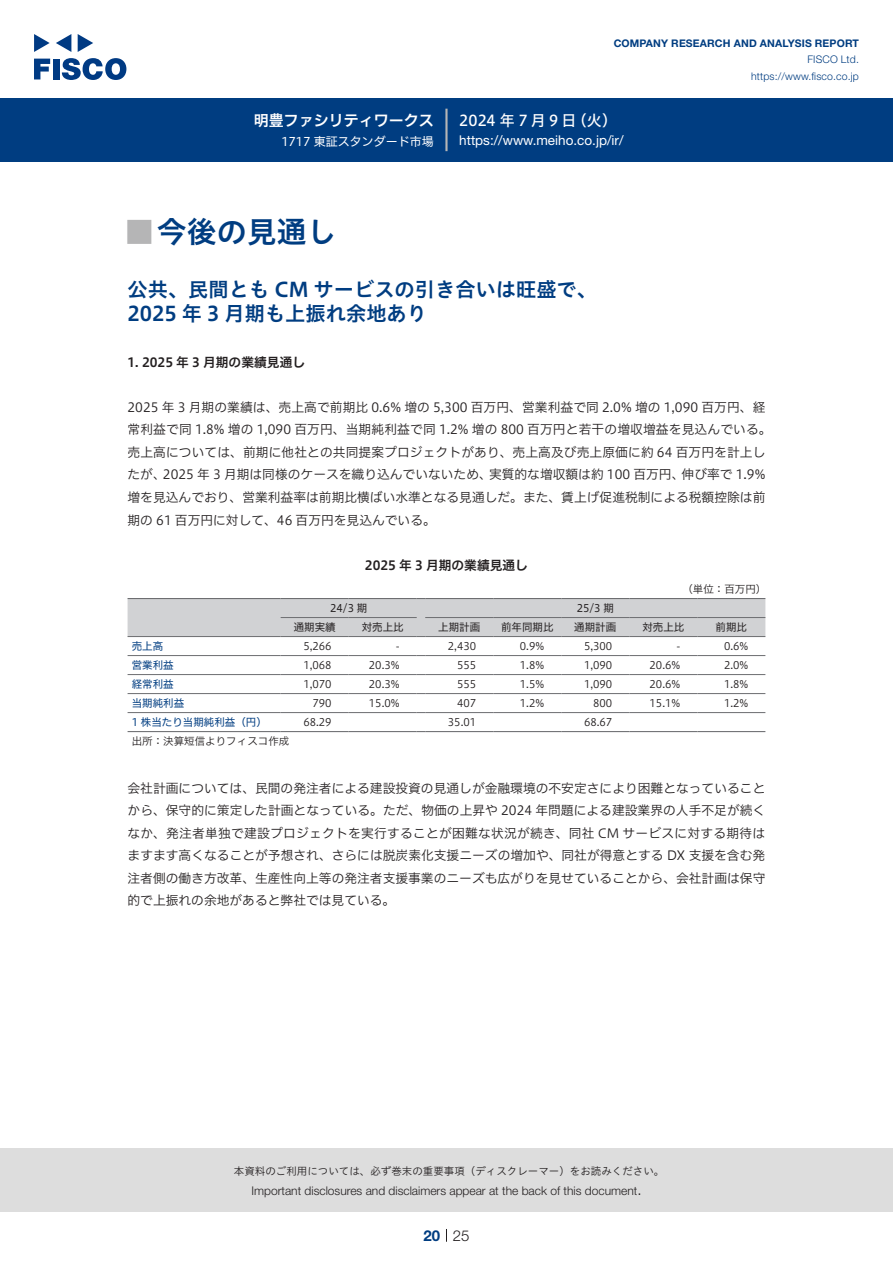
<style>
.page{position:relative;width:893px;height:1263px;background:#fff}
.page>*{position:absolute;margin:0;border:0;box-sizing:border-box;transform-origin:0 0}
.t1{font:30px "Hiragino UD Sans Std N W6";color:#003d81}
.t2{font:24px "Hiragino UD Sans Std N W6";color:#b5b5b6}
.中タイトル{font:20.25px/24px "Hiragino UD Sans Std W6";color:#003d81}
.t3{font:15px "Hiragino UD Sans F Std N W5";letter-spacing:.21em;color:#fff}
.t4{font:15px "Hiragino UD Sans F Std N W6";color:#fff}
.t5{font:300 15px "Helvetica Neue LT Std";color:#231f20}
.t6{font:700 15px "Helvetica Neue LT Std";color:#003d81}
.t7{font:13.5px "Helvetica Neue LT Std";color:#fff}
.本文{font:12.75px/22.5px "Hiragino UD Sans F Std N W3";color:#231f20}
.小タイトル{font:12.75px "Hiragino UD Sans F Std N W6";color:#231f20}
.チャートタイトル{font:12.75px "Hiragino UD Sans F Std N W6";color:#231f20}
.t8{font:300 12px "Helvetica Neue LT Std";color:#231f20}
.t9{font:12px "Hiragino UD Sans F Std N W4";color:#fff}
.表数字{font:10.5px "Hiragino UD Sans F Std N W3";color:#231f20}
.t10{font:10.5px "Hiragino UD Sans Std W3";color:#231f20}
.表上{font:10.5px "Hiragino UD Sans F Std N W4";color:#231f20}
.t11{font:700 10.5px "Helvetica Neue LT Std";letter-spacing:.015em;color:#003d81}
.t12{font:300 10.5px/16.5px "Helvetica Neue LT Std";letter-spacing:.015em;color:#003d81;text-align:right}
.表左{font:10.5px "Hiragino UD Sans F Std N W4";color:#003d81}
.表組み基本スタイル{font:10.5px "Hiragino UD Sans F Std N W3";color:#231f20}
.表単位{font:10.5px "Hiragino UD Sans F Std N W3";color:#231f20}
</style>
<div class="page">
<div style="left:0;top:1148px;width:893px;height:64px;background:#ddd"></div>
<svg style="left:34px;top:59px;width:16px;height:20px"></svg>
<div style="left:53px;top:59px;width:6px;height:20px;background:#003a83"></div>
<svg style="left:62px;top:58px;width:64px;height:22px"></svg>
<svg style="left:34px;top:34px;width:16px;height:18px"></svg>
<svg style="left:78px;top:34px;width:15px;height:18px"></svg>
<svg style="left:56px;top:34px;width:15px;height:18px"></svg>
<div style="left:0;top:98px;width:893px;height:64px;background:#003d81"></div>
<hr style="left:445px;top:109px;width:3px;height:42px;background:#b5b5b6">
<svg style="left:446px;top:1229px;width:1px;height:13px"></svg>
<hr style="left:128px;top:655px;width:153px;height:1px;background:#6c6d70">
<hr style="left:281px;top:655px;width:68px;height:1px;background:#6c6d70">
<hr style="left:349px;top:655px;width:68px;height:1px;background:#6c6d70">
<hr style="left:425px;top:655px;width:68px;height:1px;background:#6c6d70">
<hr style="left:493px;top:655px;width:68px;height:1px;background:#6c6d70">
<hr style="left:561px;top:655px;width:68px;height:1px;background:#6c6d70">
<hr style="left:629px;top:655px;width:68px;height:1px;background:#6c6d70">
<hr style="left:697px;top:655px;width:68px;height:1px;background:#6c6d70">
<hr style="left:128px;top:674px;width:153px;height:1px;background:#6c6d70">
<hr style="left:281px;top:674px;width:68px;height:1px;background:#6c6d70">
<hr style="left:349px;top:674px;width:68px;height:1px;background:#6c6d70">
<hr style="left:425px;top:674px;width:68px;height:1px;background:#6c6d70">
<hr style="left:493px;top:674px;width:68px;height:1px;background:#6c6d70">
<hr style="left:561px;top:674px;width:68px;height:1px;background:#6c6d70">
<hr style="left:629px;top:674px;width:68px;height:1px;background:#6c6d70">
<hr style="left:697px;top:674px;width:68px;height:1px;background:#6c6d70">
<hr style="left:128px;top:693px;width:153px;height:1px;background:#6c6d70">
<hr style="left:281px;top:693px;width:68px;height:1px;background:#6c6d70">
<hr style="left:349px;top:693px;width:68px;height:1px;background:#6c6d70">
<hr style="left:425px;top:693px;width:68px;height:1px;background:#6c6d70">
<hr style="left:493px;top:693px;width:68px;height:1px;background:#6c6d70">
<hr style="left:561px;top:693px;width:68px;height:1px;background:#6c6d70">
<hr style="left:629px;top:693px;width:68px;height:1px;background:#6c6d70">
<hr style="left:697px;top:693px;width:68px;height:1px;background:#6c6d70">
<hr style="left:128px;top:712px;width:153px;height:1px;background:#6c6d70">
<hr style="left:281px;top:712px;width:68px;height:1px;background:#6c6d70">
<hr style="left:349px;top:712px;width:68px;height:1px;background:#6c6d70">
<hr style="left:425px;top:712px;width:68px;height:1px;background:#6c6d70">
<hr style="left:493px;top:712px;width:68px;height:1px;background:#6c6d70">
<hr style="left:561px;top:712px;width:68px;height:1px;background:#6c6d70">
<hr style="left:629px;top:712px;width:68px;height:1px;background:#6c6d70">
<hr style="left:697px;top:712px;width:68px;height:1px;background:#6c6d70">
<svg style="left:128px;top:598px;width:637px;height:39px;background:#cbccce"></svg>
<hr style="left:425px;top:598px;width:68px;height:1px;background:#6c6d70">
<hr style="left:493px;top:598px;width:68px;height:1px;background:#6c6d70">
<hr style="left:561px;top:598px;width:68px;height:1px;background:#6c6d70">
<hr style="left:629px;top:598px;width:68px;height:1px;background:#6c6d70">
<hr style="left:697px;top:598px;width:68px;height:1px;background:#6c6d70">
<hr style="left:128px;top:731px;width:153px;height:1px;background:#6c6d70">
<hr style="left:281px;top:731px;width:68px;height:1px;background:#6c6d70">
<hr style="left:349px;top:731px;width:68px;height:1px;background:#6c6d70">
<hr style="left:425px;top:731px;width:68px;height:1px;background:#6c6d70">
<hr style="left:493px;top:731px;width:68px;height:1px;background:#6c6d70">
<hr style="left:561px;top:731px;width:68px;height:1px;background:#6c6d70">
<hr style="left:629px;top:731px;width:68px;height:1px;background:#6c6d70">
<hr style="left:697px;top:731px;width:68px;height:1px;background:#6c6d70">
<p class="t4" style="left:254px;top:109px;width:182px">明豊ファシリティワークス</p>
<p class="t9" style="left:281px;top:132px;width:154px">1717 東証スタンダード市場</p>
<p class="t11" style="left:614px;top:37px;width:247px">COMPANY RESEARCH AND ANALYSIS REPORT</p>
<p class="t12" style="left:751px;top:51px;width:109px">FISCO Ltd. https://www.fisco.co j p.</p>
<p class="t3" style="left:459px;top:109px;width:119px">2024年7月9日</p>
<p class="t3" style="left:572px;top:109px;width:47px">（火(</p>
<p class="t7" style="left:459px;top:132px;width:166px">https://www.meiho. c o j p. /i r/</p>
<p class="t1" style="left:157px;top:209px;width:181px">今後の見通し</p>
<p class="t2" style="left:128px;top:213px;width:25px">█</p>
<p class="中タイトル" style="left:128px;top:276px;width:471px">公共、民間とも CM サービスの引き合いは旺盛で、<br>2025 年 3 月期も上振れ余地あり</p>
<p class="小タイトル" style="left:128px;top:352px;width:179px">1. 2025 年 3 月期の業績見通し</p>
<p class="本文" style="left:128px;top:395px;width:639px">2025 年 3 月期の業績は、売上高で前期比 0.6% 増の 5,300 百万円、営業利益で同 2.0% 増の 1,090 百万円、経</p>
<p class="本文" style="left:128px;top:418px;width:645px">常利益で同 1.8% 増の 1,090 百万円、当期純利益で同 1.2% 増の 800 百万円と若干の増収増益を見込んでいる。</p>
<p class="本文" style="left:128px;top:440px;width:639px">売上高については、前期に他社との共同提案プロジェクトがあり、売上高及び売上原価に約 64 百万円を計上し</p>
<p class="本文" style="left:682px;top:463px;width:85px">伸び率で 1.9%</p>
<p class="本文" style="left:128px;top:463px;width:639px">たが、<br>増を見込んでおり、営業利益率は前期比横ばい水準となる見通しだ。また、賃上げ促進税制による税額控除は前期の 61 百万円に対して、46 百万円を見込んでいる。</p>
<p class="チャートタイトル" style="left:365px;top:555px;width:165px">2025 年 3 月期の業績見通し</p>
<p class="表単位" style="left:682px;top:581px;width:85px">（単位：百万円(</p>
<p class="表上" style="left:577px;top:600px;width:39px">25/3 期</p>
<p class="本文" style="left:489px;top:463px;width:197px">実質的な増収額は約 100 百万円、</p>
<p class="本文" style="left:163px;top:463px;width:330px">2025 年 3 月期は同様のケースを織り込んでいないため、</p>
<p class="表上" style="left:330px;top:600px;width:39px">24/3 期</p>
<p class="表上" style="left:294px;top:619px;width:43px">通期実績</p>
<p class="表上" style="left:362px;top:619px;width:43px">対売上比</p>
<p class="表上" style="left:438px;top:619px;width:43px">上期計画</p>
<p class="表上" style="left:501px;top:619px;width:54px">前年同期比</p>
<p class="表上" style="left:574px;top:619px;width:43px">通期計画</p>
<p class="表上" style="left:642px;top:619px;width:43px">対売上比</p>
<p class="表上" style="left:716px;top:619px;width:33px">前期比</p>
<p class="表左" style="left:132px;top:638px;width:33px">売上高</p>
<p class="表数字" style="left:303px;top:638px;width:30px">5,266</p>
<p class="表数字" style="left:396px;top:638px;width:5px">-</p>
<p class="表数字" style="left:448px;top:638px;width:30px">2,430</p>
<p class="表数字" style="left:520px;top:638px;width:26px">0.9%</p>
<p class="表数字" style="left:584px;top:638px;width:30px">5,300</p>
<p class="表数字" style="left:676px;top:638px;width:5px">-</p>
<p class="表数字" style="left:724px;top:638px;width:26px">0.6%</p>
<p class="表左" style="left:132px;top:657px;width:43px">営業利益</p>
<p class="表数字" style="left:303px;top:657px;width:30px">1,068</p>
<p class="表数字" style="left:369px;top:657px;width:32px">20.3%</p>
<p class="表数字" style="left:457px;top:657px;width:21px">555</p>
<p class="表数字" style="left:520px;top:657px;width:26px">1.8%</p>
<p class="表数字" style="left:584px;top:657px;width:30px">1,090</p>
<p class="表数字" style="left:650px;top:657px;width:32px">20.6%</p>
<p class="表数字" style="left:724px;top:657px;width:26px">2.0%</p>
<p class="表左" style="left:132px;top:676px;width:43px">経常利益</p>
<p class="表数字" style="left:303px;top:676px;width:30px">1,070</p>
<p class="表数字" style="left:369px;top:676px;width:32px">20.3%</p>
<p class="表数字" style="left:457px;top:676px;width:21px">555</p>
<p class="表数字" style="left:520px;top:676px;width:26px">1.5%</p>
<p class="表数字" style="left:584px;top:676px;width:30px">1,090</p>
<p class="表数字" style="left:650px;top:676px;width:32px">20.6%</p>
<p class="表数字" style="left:724px;top:676px;width:26px">1.8%</p>
<p class="表左" style="left:132px;top:695px;width:54px">当期純利益</p>
<p class="表数字" style="left:313px;top:695px;width:21px">790</p>
<p class="表数字" style="left:369px;top:695px;width:32px">15.0%</p>
<p class="表数字" style="left:457px;top:695px;width:21px">407</p>
<p class="表数字" style="left:520px;top:695px;width:26px">1.2%</p>
<p class="表数字" style="left:593px;top:695px;width:21px">800</p>
<p class="表数字" style="left:650px;top:695px;width:32px">15.1%</p>
<p class="表数字" style="left:724px;top:695px;width:26px">1.2%</p>
<p class="表左" style="left:132px;top:714px;width:137px">1 株当たり当期純利益（円(</p>
<p class="表組み基本スタイル" style="left:132px;top:733px;width:159px">出所：決算短信よりフィスコ作成</p>
<p class="本文" style="left:128px;top:776px;width:639px;text-align:justify">会社計画については、民間の発注者による建設投資の見通しが金融環境の不安定さにより困難となっていることから、保守的に策定した計画となっている。ただ、物価の上昇や 2024 年問題による建設業界の人手不足が続くなか、発注者単独で建設プロジェクトを実行することが困難な状況が続き、同社 CM サービスに対する期待はますます高くなることが予想され、さらには脱炭素化支援ニーズの増加や、同社が得意とする DX 支援を含む発注者側の働き方改革、生産性向上等の発注者支援事業のニーズも広がりを見せていることから、会社計画は保守的で上振れの余地があると弊社では見ている。</p>
<p class="表数字" style="left:303px;top:714px;width:30px">68.29</p>
<p class="表数字" style="left:584px;top:714px;width:30px">68.67</p>
<p class="表数字" style="left:448px;top:714px;width:30px">35.01</p>
<p class="t10" style="left:234px;top:1163px;width:432px">本資料のご利用については、必ず巻末の重要事項（ディスクレーマー）をお読みください。</p>
<p class="t5" style="left:637px;top:1180px;width:6px">.</p>
<p class="t8" style="left:251px;top:1183px;width:387px">Important disclosures and disclaimers appear at the back of this document</p>
<p class="t6" style="left:423px;top:1226px;width:18px">20</p>
<p class="t5" style="left:453px;top:1226px;width:18px">25</p>
</div>
